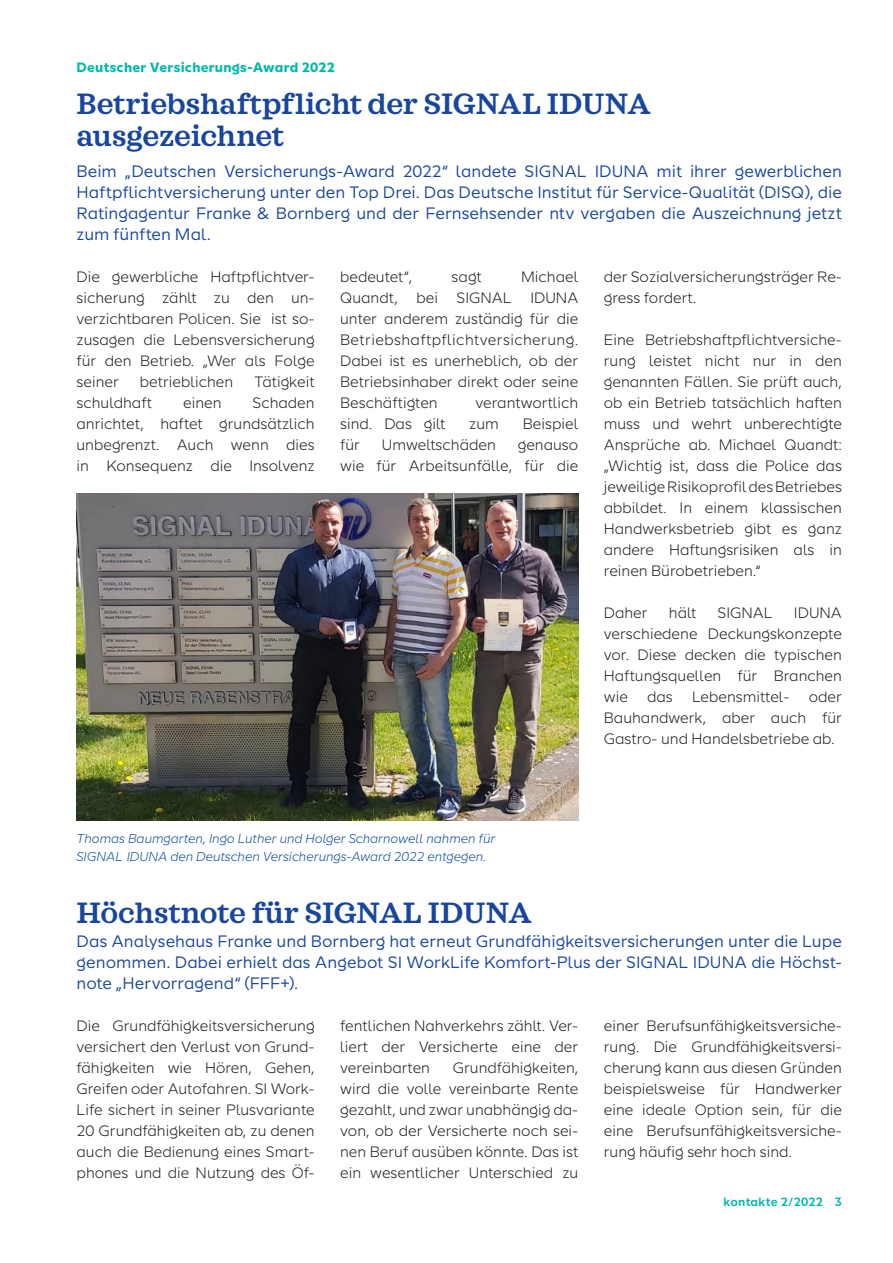
<style>
.page{position:relative;width:893px;height:1263px;background:#fff}
.page>*{position:absolute;margin:0;border:0;box-sizing:border-box;transform-origin:0 0}
.Headline_20pt{font:600 30px/31.5px "SI Serif";letter-spacing:-.01em;color:#18469d}
.Headline_11pt{font:16.5px/21px "SI Sans";color:#18469d;text-align:justify}
.t1{font:300 15px/21px "SI Sans";color:#231f20;text-align:justify}
.Headline_9pt{font:700 13.5px "SI Sans";letter-spacing:.015em;color:#00b8af}
.t2{font:italic 300 12.75px/18px "SI Sans";color:#0d4da1}
.t3{font:600 12px "SI Sans";letter-spacing:.015em;color:#00b8af}
</style>
<div class="page">
<img style="left:77px;top:493px;width:501px;height:328px">
<p class="Headline_9pt" style="left:77px;top:57px;width:260px">Deutscher Versicherungs-Award 2022</p>
<p class="Headline_20pt" style="left:77px;top:88px;width:575px">Betriebshaftpflicht der SIGNAL IDUNA ausgezeichnet</p>
<p class="Headline_11pt" style="left:77px;top:160px;width:767px">Beim „Deutschen Versicherungs-Award 2022“ landete SIGNAL IDUNA mit ihrer gewerblichen Haftpflichtversicherung unter den Top Drei. Das Deutsche Institut für Service-Qualität (DISQ), die Ratingagentur Franke &amp; Bornberg und der Fernsehsender ntv vergaben die Auszeichnung jetzt zum fünften Mal.</p>
<p class="t1" style="left:77px;top:265px;width:240px">Die gewerbliche Haftpflichtver&shy;sicherung zählt zu den un&shy;verzichtbaren Policen. Sie ist so-</p>
<p class="t1" style="left:77px;top:328px;width:240px">zusagen die Lebensversicherung</p>
<p class="t1" style="left:77px;top:349px;width:240px">für den Betrieb. „Wer als Folge seiner</p>
<p class="t1" style="left:140px;top:370px;width:95px">betrieblichen</p>
<p class="t1" style="left:254px;top:370px;width:62px">Tätigkeit</p>
<p class="t1" style="left:77px;top:391px;width:77px">schuldhaft</p>
<p class="t1" style="left:183px;top:391px;width:40px">einen</p>
<p class="t1" style="left:77px;top:391px;width:240px;text-indent:176px">Schaden anrichtet, haftet grundsätzlich unbegrenzt. Auch wenn dies in Konsequenz die Insolvenz</p>
<p class="t1" style="left:340px;top:265px;width:240px;text-indent:181px">Michael Quandt, bei SIGNAL IDUNA unter anderem zuständig für die Betriebshaftpflichtversicherung.<br>Dabei ist es unerheblich, ob der Betriebsinhaber direkt oder seine Beschäftigten</p>
<p class="t1" style="left:340px;top:265px;width:74px">bedeutet“,</p>
<p class="t1" style="left:452px;top:265px;width:32px">sagt</p>
<p class="t1" style="left:475px;top:391px;width:104px">verantwortlich</p>
<p class="t1" style="left:340px;top:412px;width:107px">sind. Das gilt</p>
<p class="t1" style="left:469px;top:412px;width:31px">zum</p>
<p class="t1" style="left:523px;top:412px;width:57px">Beispiel</p>
<p class="t1" style="left:340px;top:433px;width:21px">für</p>
<p class="t1" style="left:382px;top:433px;width:115px">Umweltschäden</p>
<p class="t1" style="left:340px;top:433px;width:240px;text-align:right">genauso<br>wie für Arbeitsunfälle, für die</p>
<p class="t1" style="left:604px;top:265px;width:240px">der Sozialversicherungsträger Re&shy;gress fordert.</p>
<p class="t1" style="left:604px;top:328px;width:240px">Eine Betriebshaftpflichtversiche-</p>
<p class="t1" style="left:604px;top:349px;width:240px">rung leistet nicht nur in den genannten Fällen. Sie prüft auch, ob ein Betrieb tatsächlich haften muss und wehrt unberechtigte Ansprüche ab. Michael Quandt: „Wichtig ist, dass die Police das jeweilige Risikoprofil des Betriebes abbildet. In einem klassischen Handwerksbetrieb gibt es ganz andere Haftungsrisiken als in reinen Bürobetrieben.“</p>
<p class="t1" style="left:604px;top:601px;width:45px">Daher</p>
<p class="t1" style="left:669px;top:601px;width:29px">hält</p>
<p class="t1" style="left:717px;top:601px;width:57px">SIGNAL</p>
<p class="t1" style="left:604px;top:601px;width:240px;text-indent:190px">IDUNA verschiedene Deckungskonzepte vor. Diese decken die typischen Haftungsquellen für Branchen wie</p>
<p class="t1" style="left:647px;top:685px;width:27px">das</p>
<p class="t1" style="left:692px;top:685px;width:99px">Lebensmittel-</p>
<p class="t1" style="left:604px;top:685px;width:240px;text-indent:205px">oder Bauhandwerk, aber auch für Gastro- und Handelsbetriebe ab.</p>
<p class="t2" style="left:77px;top:829px;width:420px">Thomas Baumgarten, Ingo Luther und Holger Scharnowell nahmen für<br>SIGNAL IDUNA den Deutschen Versicherungs-Award 2022 entgegen.</p>
<p class="Headline_20pt" style="left:77px;top:897px;width:456px">Höchstnote für SIGNAL IDUNA</p>
<p class="Headline_11pt" style="left:77px;top:930px;width:767px">Das Analysehaus Franke und Bornberg hat erneut Grundfähigkeitsversicherungen unter die Lupe genommen. Dabei erhielt das Angebot SI WorkLife Komfort-Plus der SIGNAL IDUNA die Höchst&shy;note „Hervorragend“ (FFF+).</p>
<p class="t1" style="left:77px;top:1014px;width:240px">Die Grundfähigkeitsversicherung versichert den Verlust von Grund&shy;fähigkeiten wie Hören, Gehen, Greifen oder Autofahren. SI Work-Life sichert in seiner Plusvariante 20 Grundfähigkeiten ab, zu denen auch die Bedienung eines Smart&shy;phones und die Nutzung des Öf-</p>
<p class="t1" style="left:340px;top:1014px;width:240px">fentlichen Nahverkehrs zählt. Ver&shy;liert der Versicherte eine der vereinbarten</p>
<p class="t1" style="left:340px;top:1056px;width:240px;text-indent:113px">Grundfähigkeiten, wird die volle vereinbarte Rente gezahlt, und zwar unabhängig da&shy;von, ob der Versicherte noch sei&shy;nen Beruf ausüben könnte. Das ist ein wesentlicher Unterschied zu</p>
<p class="t1" style="left:604px;top:1014px;width:240px">einer Berufsunfähigkeitsversiche&shy;rung. Die Grundfähigkeitsversi&shy;cherung kann aus diesen Gründen beispielsweise für Handwerker eine ideale Option sein, für die eine Berufsunfähigkeitsversiche&shy;rung häufig sehr hoch sind.</p>
<p class="t3" style="left:724px;top:1193px;width:120px">kontakte 2/2022 3</p>
</div>
